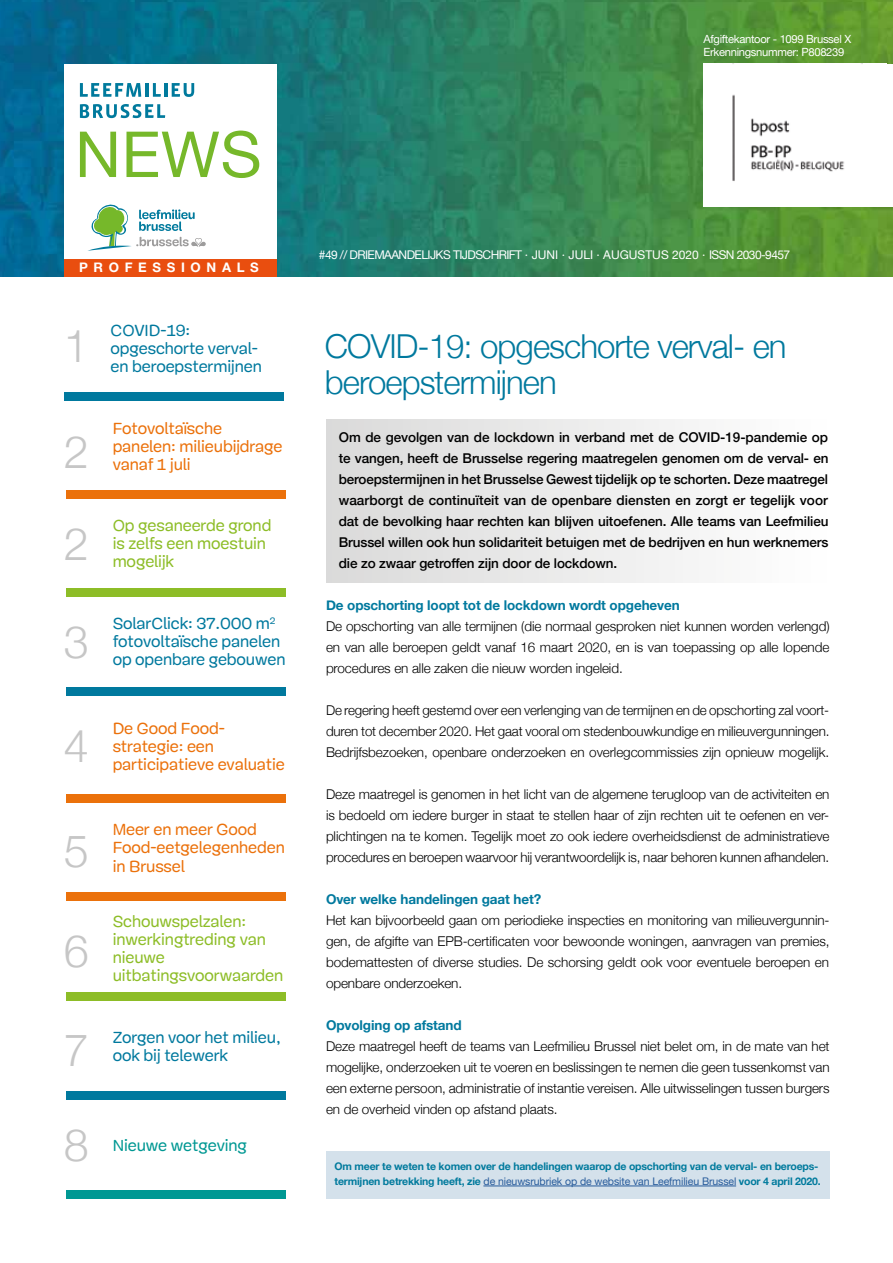
<style>
.page{position:relative;width:893px;height:1263px;background:#fff}
.page>*{position:absolute;margin:0;border:0;box-sizing:border-box;transform-origin:0 0}
.t1{font:300 45px/98.2px "Helvetica Neue";color:#c6c6c6}
.t2{font:300 33px/36px "Helvetica Neue";letter-spacing:-.03em;color:#00799e}
.t3{font:16.5px/18px "Mija";letter-spacing:-.005em;color:#00799e}
.t4{font:16.5px/18px "Mija";letter-spacing:-.005em;color:#eb710b}
.t5{font:16.5px/18px "Mija";letter-spacing:-.005em;color:#8dbd27}
.t6{font:16.5px "Mija";letter-spacing:-.005em;color:#009893}
.t7{font:300 13.5px/21px "Helvetica Neue";letter-spacing:-.01em;color:#000;text-align:justify}
.t8{font:500 13.5px/21px "Helvetica Neue";letter-spacing:-.01em;color:#000;text-align:justify}
.t9{font:700 13.5px "Helvetica Neue";letter-spacing:-.01em;color:#00799e}
.t10{font:700 13.2px "Helvetica Neue LT Std";letter-spacing:.43em;color:#fff}
.t11{font:12px "Helvetica Neue";letter-spacing:-.05em;color:#fff}
.t12{font:11.25px/12.8px "Helvetica Neue";letter-spacing:-.03em;color:#fff}
.t13{font:700 10.5px/15px "Helvetica Neue";letter-spacing:-.02em;color:#007a9d}
.s1{font-weight:400;color:#275b9b}
</style>
<div class="page">
<img style="left:0;top:0;width:893px;height:276px">
<div style="left:64px;top:64px;width:212px;height:212px;background:#fff"></div>
<div style="left:64px;top:259px;width:212px;height:17px;background:#e94e0f"></div>
<svg style="left:80px;top:132px;width:36px;height:45px"></svg>
<svg style="left:126px;top:131px;width:133px;height:47px"></svg>
<svg style="left:88px;top:204px;width:118px;height:47px"></svg>
<svg style="left:80px;top:83px;width:61px;height:14px"></svg>
<hr style="left:145px;top:83px;width:3px;height:14px;background:#007a9d">
<svg style="left:153px;top:83px;width:8px;height:14px"></svg>
<hr style="left:164px;top:83px;width:3px;height:14px;background:#007a9d">
<svg style="left:172px;top:83px;width:22px;height:14px"></svg>
<svg style="left:80px;top:104px;width:85px;height:14px"></svg>
<img style="left:703px;top:64px;width:177px;height:143px">
<div style="left:880px;top:64px;width:13px;height:143px;background:#fff"></div>
<div style="left:64px;top:392px;width:219px;height:9px;background:#00799e"></div>
<div style="left:66px;top:490px;width:220px;height:9px;background:#eb710b"></div>
<div style="left:66px;top:588px;width:220px;height:8px;background:#8dbd27"></div>
<div style="left:66px;top:687px;width:220px;height:8px;background:#00799e"></div>
<div style="left:66px;top:1190px;width:220px;height:8px;background:#009893"></div>
<div style="left:66px;top:794px;width:220px;height:8px;background:#eb710b"></div>
<div style="left:66px;top:892px;width:220px;height:9px;background:#eb710b"></div>
<div style="left:66px;top:992px;width:220px;height:9px;background:#8dbd27"></div>
<div style="left:66px;top:1091px;width:220px;height:8px;background:#00799e"></div>
<div style="left:326px;top:419px;width:502px;height:164px;background:linear-gradient(to right,#dadada,#fff)"></div>
<div style="left:326px;top:1151px;width:503px;height:47px;background:#d4e1eb"></div>
<hr style="left:483px;top:1186px;width:253px;height:1px;background:#275b9b">
<p class="t12" style="left:703px;top:33px;width:149px">Afgiftekantoor - 1099 Brussel X<br>Erkenningsnummer: P808239</p>
<p class="t10" style="left:79px;top:260px;width:181px">PROFESSIONALS</p>
<h1 class="t1" style="left:64px;top:293px;width:27px">1</h1>
<p class="t3" style="left:111px;top:321px;width:153px">COVID-19: opgeschorte verval&shy;en beroepstermijnen</p>
<p class="t11" style="left:319px;top:246px;width:473px">#49 // DRIEMAANDELIJKS TIJDSCHRIFT · JUNI · JULI · AUGUSTUS 2020 · ISSN 2030-9457</p>
<h2 class="t2" style="left:325px;top:326px;width:463px">COVID-19: opgeschorte verval- en beroepstermijnen</h2>
<h1 class="t1" style="left:64px;top:399px;width:27px">2</h1>
<h1 class="t1" style="left:64px;top:491px;width:27px">2<br>3</h1>
<h1 class="t1" style="left:64px;top:693px;width:27px">4</h1>
<h1 class="t1" style="left:64px;top:798px;width:27px">5</h1>
<h1 class="t1" style="left:64px;top:898px;width:27px;line-height:98.7px">6<br>7</h1>
<h1 class="t1" style="left:64px;top:1093px;width:27px">8</h1>
<p class="t4" style="left:113px;top:419px;width:171px">Fotovoltaïsche panelen: milieubijdrage vanaf 1 juli</p>
<p class="t8" style="left:339px;top:426px;width:491px">Om de gevolgen van de lockdown in verband met de COVID-19-pandemie op te vangen, heeft de Brusselse regering maatregelen genomen om de verval- en beroepstermijnen in het Brusselse Gewest tijdelijk op te schorten. Deze maatregel waarborgt de continuïteit van de openbare diensten en zorgt er tegelijk voor dat de bevolking haar rechten kan blijven uitoefenen. Alle teams van Leefmilieu Brussel willen ook hun solidariteit betuigen met de bedrijven en hun werknemers die zo zwaar getroffen zijn door de lockdown.</p>
<p class="t5" style="left:113px;top:517px;width:160px">Op gesaneerde grond is zelfs een moestuin mogelijk</p>
<p class="t3" style="left:113px;top:615px;width:174px">SolarClick: 37.000 m<sup>2 </sup>fotovoltaïsche panelen op openbare gebouwen</p>
<p class="t4" style="left:113px;top:719px;width:174px">De Good Food&shy;strategie: een participatieve evaluatie</p>
<p class="t4" style="left:113px;top:821px;width:174px">Meer en meer Good<br>Food-eetgelegenheden in Brussel</p>
<p class="t5" style="left:113px;top:912px;width:172px">Schouwspelzalen: inwerkingtreding van nieuwe uitbatingsvoorwaarden</p>
<p class="t3" style="left:113px;top:1029px;width:169px">Zorgen voor het milieu, ook bij telewerk</p>
<p class="t6" style="left:113px;top:1136px;width:136px">Nieuwe wetgeving</p>
<p class="t9" style="left:326px;top:595px;width:355px">De opschorting loopt tot de lockdown wordt opgeheven</p>
<p class="t7" style="left:326px;top:615px;width:505px">De opschorting van alle termijnen (die normaal gesproken niet kunnen worden verlengd) en van alle beroepen geldt vanaf 16 maart 2020, en is van toepassing op alle lopende procedures en alle zaken die nieuw worden ingeleid.</p>
<p class="t7" style="left:326px;top:699px;width:505px">De regering heeft gestemd over een verlenging van de termijnen en de opschorting zal voort&shy;duren tot december 2020. Het gaat vooral om stedenbouwkundige en milieuvergunningen.<br>Bedrijfsbezoeken, openbare onderzoeken en overlegcommissies zijn opnieuw mogelijk.</p>
<p class="t7" style="left:326px;top:783px;width:505px">Deze maatregel is genomen in het licht van de algemene terugloop van de activiteiten en is bedoeld om iedere burger in staat te stellen haar of zijn rechten uit te oefenen en ver&shy;plichtingen na te komen. Tegelijk moet zo ook iedere overheidsdienst de administratieve procedures en beroepen waarvoor hij verantwoordelijk is, naar behoren kunnen afhandelen.</p>
<p class="t9" style="left:326px;top:889px;width:217px">Over welke handelingen gaat het?</p>
<p class="t7" style="left:326px;top:909px;width:505px">Het kan bijvoorbeeld gaan om periodieke inspecties en monitoring van milieuvergunnin&shy;gen, de afgifte van EPB-certificaten voor bewoonde woningen, aanvragen van premies, bodemattesten of diverse studies. De schorsing geldt ook voor eventuele beroepen en openbare onderzoeken.</p>
<p class="t9" style="left:326px;top:1015px;width:137px">Opvolging op afstand</p>
<p class="t7" style="left:326px;top:1035px;width:505px">Deze maatregel heeft de teams van Leefmilieu Brussel niet belet om, in de mate van het mogelijke, onderzoeken uit te voeren en beslissingen te nemen die geen tussenkomst van een externe persoon, administratie of instantie vereisen. Alle uitwisselingen tussen burgers en de overheid vinden op afstand plaats.</p>
<p class="t13" style="left:334px;top:1159px;width:488px">Om meer te weten te komen over de handelingen waarop de opschorting van de verval- en beroeps&shy;termijnen betrekking heeft, zie <span class="s1">de nieuwsrubriek op de website van Leefmilieu Brussel</span> voor 4 april 2020.</p>
</div>
